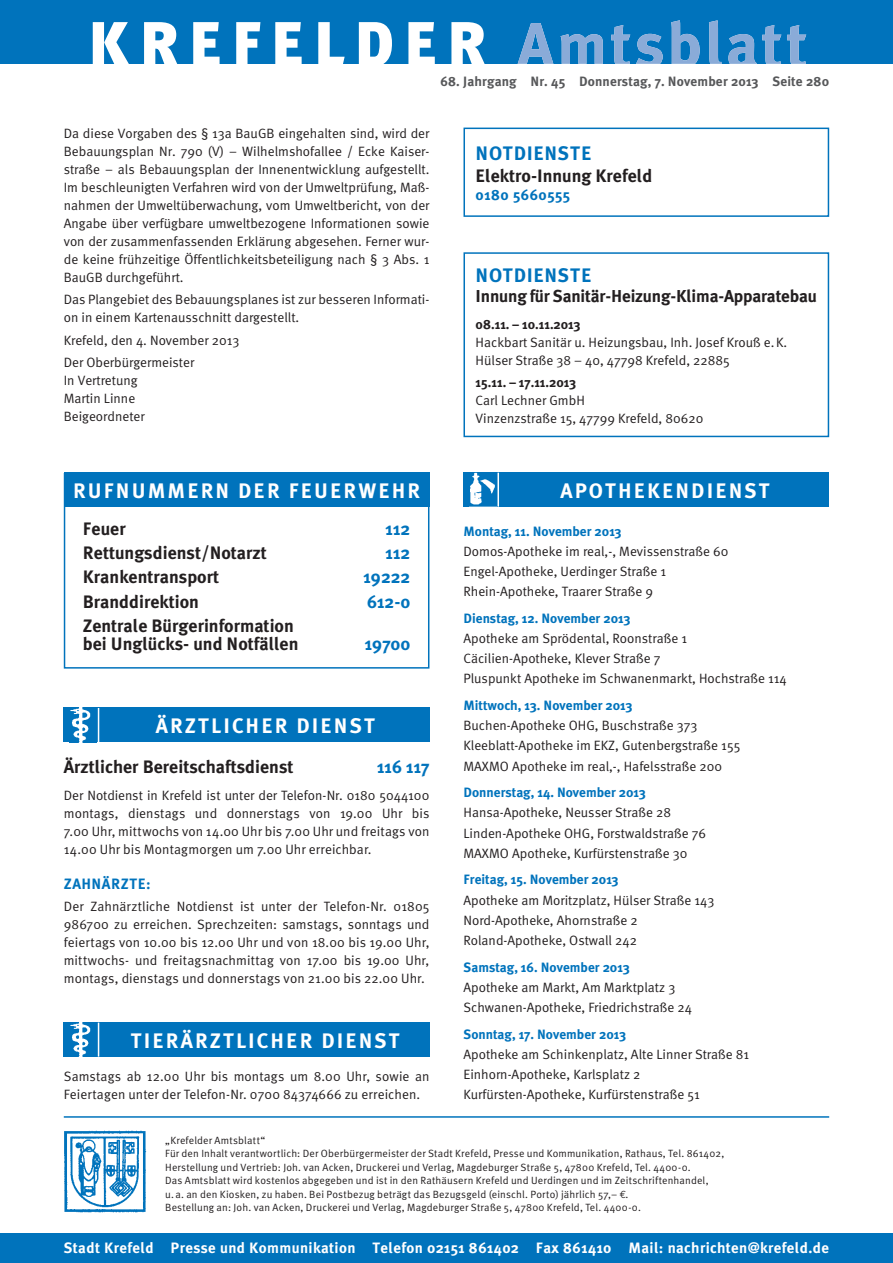
<style>
.page{position:relative;width:893px;height:1263px;background:#fff}
.page>*{position:absolute;margin:0;border:0;box-sizing:border-box;transform-origin:0 0}
.t1{font:700 21px "Meta Plus";letter-spacing:.1em;color:#fff}
.t2{font:700 19.5px "Meta Plus";letter-spacing:.04em;color:#0073bc}
.t3{font:700 18px/18px "Meta Plus";color:#231f20}
.t4{font:700 18px "Meta Plus";color:#0073bc}
.t5{font:700 17.25px "Meta Plus";letter-spacing:-.01em;color:#231f20}
.t6{font:700 15px "Meta Plus";letter-spacing:.025em;color:#fff}
.t7{font:700 15px "Meta Plus";letter-spacing:.035em;color:#0073bc}
.t8{font:13.5px/18px "Meta Normal";color:#231f20}
.t9{font:700 13.5px "Meta Plus";color:#0073bc}
.t10{font:700 13.5px "Meta Plus";letter-spacing:.01em;color:#57585a}
.t11{font:700 13.5px "Meta Plus";color:#231f20}
.t12{font:10.5px/13.5px "Meta Normal";letter-spacing:.015em;color:#231f20}
.s1{font-family:"Euro Mono"}
</style>
<div class="page">
<div style="left:0;top:0;width:893px;height:64px;background:#0073bc"></div>
<svg style="left:93px;top:22px;width:392px;height:42px"></svg>
<svg style="left:517px;top:20px;width:289px;height:44px"></svg>
<div style="left:0;top:1233px;width:893px;height:30px;background:#0073bc"></div>
<hr style="left:64px;top:1116px;width:765px;height:2px;background:#0073bc">
<img style="left:64px;top:1131px;width:82px;height:82px">
<div style="left:463px;top:128px;width:366px;height:89px;border:2px solid #0073bc"></div>
<svg style="left:63px;top:252px;width:767px;height:417px"></svg>
<div style="left:64px;top:473px;width:365px;height:34px;background:#0073bc"></div>
<div style="left:64px;top:708px;width:365px;height:34px;background:#0073bc"></div>
<hr style="left:98px;top:708px;width:1px;height:34px;background:#fff">
<img style="left:70px;top:708px;width:21px;height:34px">
<div style="left:64px;top:1022px;width:365px;height:34px;background:#0073bc"></div>
<hr style="left:98px;top:1022px;width:1px;height:34px;background:#fff">
<img style="left:70px;top:1022px;width:21px;height:34px">
<p class="t10" style="left:440px;top:76px;width:390px">68. Jahrgang Nr. 45 Donnerstag, 7. November 2013 Seite 280</p>
<p class="t8" style="left:64px;top:124px;width:367px;text-align:justify">Da diese Vorgaben des § 13a BauGB eingehalten sind, wird der Bebauungsplan Nr. 790 (V) – Wilhelmshofallee / Ecke Kaiser&shy;straße – als Bebauungsplan der Innenentwicklung aufgestellt.<br>Im beschleunigten Verfahren wird von der Umweltprüfung, Maß&shy;nahmen der Umweltüberwachung, vom Umweltbericht, von der Angabe über verfügbare umweltbezogene Informationen sowie von der zusammenfassenden Erklärung abgesehen. Ferner wur&shy;de keine frühzeitige Öffentlichkeitsbeteiligung nach § 3 Abs. 1<br>BauGB durchgeführt.</p>
<p class="t8" style="left:64px;top:291px;width:367px">Das Plangebiet des Bebauungsplanes ist zur besseren Informati&shy;on in einem Kartenausschnitt dargestellt.</p>
<p class="t8" style="left:64px;top:329px;width:177px;line-height:22.2px">Krefeld, den 4. November 2013<br>Der Oberbürgermeister</p>
<p class="t8" style="left:64px;top:371px;width:82px">In Vertretung<br>Martin Linne<br>Beigeordneter</p>
<h2 class="t2" style="left:476px;top:146px;width:117px">NOTDIENSTE</h2>
<h3 class="t3" style="left:476px;top:168px;width:178px">Elektro-Innung Krefeld</h3>
<p class="t7" style="left:476px;top:189px;width:96px">0180 5660555</p>
<h2 class="t2" style="left:476px;top:267px;width:117px">NOTDIENSTE</h2>
<p class="t5" style="left:476px;top:290px;width:343px">Innung für Sanitär-Heizung-Klima-Apparatebau</p>
<p class="t11" style="left:476px;top:319px;width:107px">08.11. – 10.11.2013</p>
<p class="t8" style="left:476px;top:333px;width:313px">Hackbart Sanitär u. Heizungsbau, Inh. Josef Krouß e. K.<br>Hülser Straße 38 – 40, 47798 Krefeld, 22885</p>
<p class="t11" style="left:476px;top:377px;width:102px">15.11. – 17.11.2013</p>
<p class="t8" style="left:476px;top:391px;width:229px">Carl Lechner GmbH<br>Vinzenzstraße 15, 47799 Krefeld, 80620</p>
<h1 class="t1" style="left:73px;top:482px;width:349px">RUFNUMMERN DER FEUERWEHR</h1>
<h3 class="t3" style="left:83px;top:521px;width:44px">Feuer</h3>
<h3 class="t4" style="left:386px;top:521px;width:26px">112</h3>
<h3 class="t3" style="left:83px;top:545px;width:185px">Rettungsdienst/Notarzt</h3>
<h3 class="t4" style="left:386px;top:546px;width:26px">112</h3>
<h3 class="t3" style="left:83px;top:569px;width:138px">Krankentransport</h3>
<h3 class="t4" style="left:363px;top:570px;width:48px">19222</h3>
<h3 class="t3" style="left:83px;top:594px;width:118px">Branddirektion</h3>
<h3 class="t4" style="left:367px;top:595px;width:45px">612-0</h3>
<h3 class="t3" style="left:83px;top:618px;width:217px">Zentrale Bürgerinformation bei Unglücks- und Notfällen</h3>
<h3 class="t4" style="left:365px;top:637px;width:47px">19700</h3>
<h1 class="t1" style="left:156px;top:718px;width:221px">ÄRZTLICHER DIENST</h1>
<h3 class="t3" style="left:64px;top:759px;width:231px">Ärztlicher Bereitschaftsdienst</h3>
<h3 class="t4" style="left:377px;top:760px;width:54px">116 117</h3>
<p class="t8" style="left:64px;top:786px;width:367px;text-align:justify">Der Notdienst in Krefeld ist unter der Telefon-Nr. 0180 5044100 montags, dienstags und donnerstags von 19.00 Uhr bis 7.00 Uhr, mittwochs von 14.00 Uhr bis 7.00 Uhr und freitags von 14.00 Uhr bis Montagmorgen um 7.00 Uhr erreichbar.</p>
<p class="t7" style="left:64px;top:878px;width:88px">ZAHNÄRZTE:</p>
<p class="t8" style="left:64px;top:897px;width:367px;text-align:justify">Der Zahnärztliche Notdienst ist unter der Telefon-Nr. 01805<br>986700 zu erreichen. Sprechzeiten: samstags, sonntags und feiertags von 10.00 bis 12.00 Uhr und von 18.00 bis 19.00 Uhr, mittwochs- und freitagsnachmittag von 17.00 bis 19.00 Uhr, montags, dienstags und donnerstags von 21.00 bis 22.00 Uhr.</p>
<h1 class="t1" style="left:131px;top:1032px;width:270px">TIERÄRZTLICHER DIENST</h1>
<p class="t8" style="left:64px;top:1067px;width:367px">Samstags ab 12.00 Uhr bis montags um 8.00 Uhr, sowie an<br>Feiertagen unter der Telefon-Nr. 0700 84374666 zu erreichen.</p>
<h1 class="t1" style="left:560px;top:482px;width:211px">APOTHEKENDIENST</h1>
<p class="t9" style="left:463px;top:526px;width:160px">Montag, 11. November 2013</p>
<p class="t8" style="left:463px;top:541px;width:266px;line-height:20.2px">Domos-Apotheke im real,-, Mevissenstraße 60<br>Engel-Apotheke, Uerdinger Straße 1<br>Rhein-Apotheke, Traarer Straße 9</p>
<p class="t9" style="left:463px;top:613px;width:169px">Dienstag, 12. November 2013</p>
<p class="t8" style="left:463px;top:628px;width:325px;line-height:20.2px">Apotheke am Sprödental, Roonstraße 1<br>Cäcilien-Apotheke, Klever Straße 7<br>Pluspunkt Apotheke im Schwanenmarkt, Hochstraße 114</p>
<p class="t9" style="left:463px;top:700px;width:171px">Mittwoch, 13. November 2013</p>
<p class="t8" style="left:463px;top:715px;width:278px;line-height:20.2px">Buchen-Apotheke OHG, Buschstraße 373<br>Kleeblatt-Apotheke im EKZ, Gutenbergstraße 155<br>MAXMO Apotheke im real,-, Hafelsstraße 200</p>
<p class="t9" style="left:463px;top:787px;width:184px">Donnerstag, 14. November 2013</p>
<p class="t8" style="left:463px;top:802px;width:244px;line-height:20.2px">Hansa-Apotheke, Neusser Straße 28<br>Linden-Apotheke OHG, Forstwaldstraße 76<br>MAXMO Apotheke, Kurfürstenstraße 30</p>
<p class="t9" style="left:463px;top:874px;width:157px">Freitag, 15. November 2013</p>
<p class="t8" style="left:463px;top:890px;width:252px;line-height:20.2px">Apotheke am Moritzplatz, Hülser Straße 143<br>Nord-Apotheke, Ahornstraße 2<br>Roland-Apotheke, Ostwall 242</p>
<p class="t9" style="left:463px;top:962px;width:168px">Samstag, 16. November 2013</p>
<p class="t8" style="left:463px;top:977px;width:230px;line-height:20.2px">Apotheke am Markt, Am Marktplatz 3<br>Schwanen-Apotheke, Friedrichstraße 24</p>
<p class="t9" style="left:463px;top:1029px;width:164px">Sonntag, 17. November 2013</p>
<p class="t8" style="left:463px;top:1044px;width:287px;line-height:20.2px">Apotheke am Schinkenplatz, Alte Linner Straße 81<br>Einhorn-Apotheke, Karlsplatz 2<br>Kurfürsten-Apotheke, Kurfürstenstraße 51</p>
<p class="t12" style="left:165px;top:1133px;width:561px">„Krefelder Amtsblatt“<br>Für den Inhalt verantwortlich: Der Oberbürgermeister der Stadt Krefeld, Presse und Kommunikation, Rathaus, Tel. 861402, Herstellung und Vertrieb: Joh. van Acken, Druckerei und Verlag, Magdeburger Straße 5, 47800 Krefeld, Tel. 4400-0.<br>Das Amtsblatt wird kostenlos abgegeben und ist in den Rathäusern Krefeld und Uerdingen und im Zeitschriftenhandel,<br>u. a. an den Kiosken, zu haben. Bei Postbezug beträgt das Bezugsgeld (einschl. Porto) jährlich 57,– <span class="s1">€</span>.<br>Bestellung an: Joh. van Acken, Druckerei und Verlag, Magdeburger Straße 5, 47800 Krefeld, Tel. 4400-0.</p>
<p class="t6" style="left:64px;top:1242px;width:767px">Stadt Krefeld Presse und Kommunikation Telefon 02151 861402 Fax 861410 Mail: nachrichten@krefeld.de</p>
</div>
